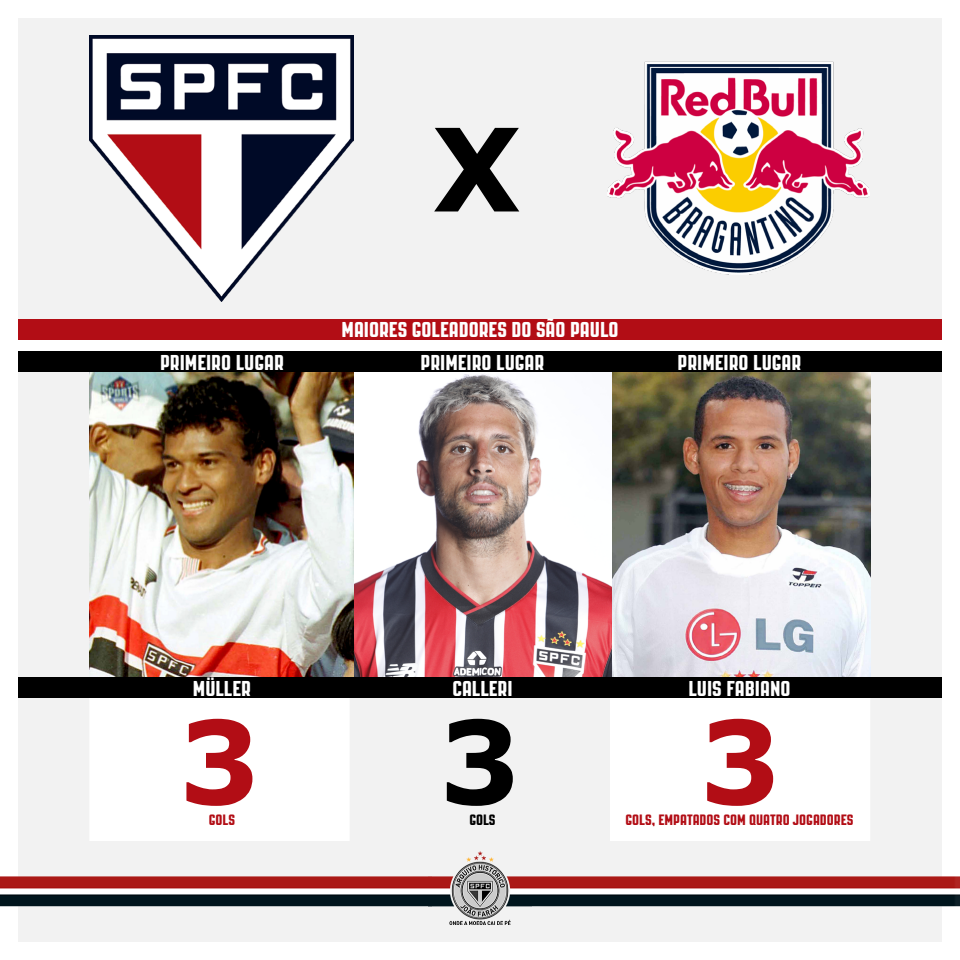
<style>
.page{position:relative;width:960px;height:960px;background:#fff}
.page>*{position:absolute;margin:0;border:0;box-sizing:border-box;transform-origin:0 0}
.t1{font:700 115px "Verdana";color:#b20d15}
.t2{font:700 115px "Verdana";color:#000}
.t3{font:21.5px "PAG Revolucion";color:#fff}
.t4{font:15px "PAG Revolucion";color:#b20d15}
.t5{font:15px "PAG Revolucion";color:#000}
</style>
<div class="page">
<div style="left:18px;top:18px;width:924px;height:322px;background:#f2f2f2"></div>
<div style="left:18px;top:372px;width:924px;height:570px;background:#f2f2f2"></div>
<img style="left:89px;top:36px;width:264px;height:266px">
<img style="left:0;top:852px;width:960px;height:72px">
<div style="left:90px;top:698px;width:259px;height:143px;background:#fff"></div>
<div style="left:610px;top:698px;width:260px;height:143px;background:#fff"></div>
<div style="left:18px;top:320px;width:924px;height:20px;background:#b20d15"></div>
<img style="left:611px;top:372px;width:260px;height:305px">
<img style="left:353px;top:372px;width:258px;height:305px">
<img style="left:89px;top:372px;width:264px;height:305px">
<div style="left:18px;top:351px;width:924px;height:21px;background:#000"></div>
<div style="left:18px;top:677px;width:924px;height:21px;background:#000"></div>
<img style="left:608px;top:62px;width:262px;height:213px">
<h1 class="t2" style="left:433px;top:88px;width:89px">X</h1>
<p class="t3" style="left:342px;top:318px;width:278px">MAIORES GOLEADORES DO SÃO PAULO</p>
<p class="t3" style="left:160px;top:351px;width:125px">PRIMEIRO LUGAR</p>
<p class="t3" style="left:421px;top:351px;width:125px">PRIMEIRO LUGAR</p>
<p class="t3" style="left:678px;top:351px;width:125px">PRIMEIRO LUGAR</p>
<p class="t3" style="left:193px;top:677px;width:60px">MÜLLER</p>
<p class="t3" style="left:452px;top:677px;width:62px">CALLERI</p>
<p class="t3" style="left:688px;top:677px;width:104px">LUIS FABIANO</p>
<h1 class="t1" style="left:179px;top:681px;width:83px">3</h1>
<p class="t4" style="left:209px;top:812px;width:28px">GOLS</p>
<h1 class="t2" style="left:439px;top:681px;width:83px">3</h1>
<p class="t5" style="left:469px;top:812px;width:28px">GOLS</p>
<p class="t4" style="left:625px;top:812px;width:230px">GOLS, EMPATADOS COM QUATRO JOGADORES</p>
<h1 class="t1" style="left:699px;top:681px;width:83px">3</h1>
</div>
